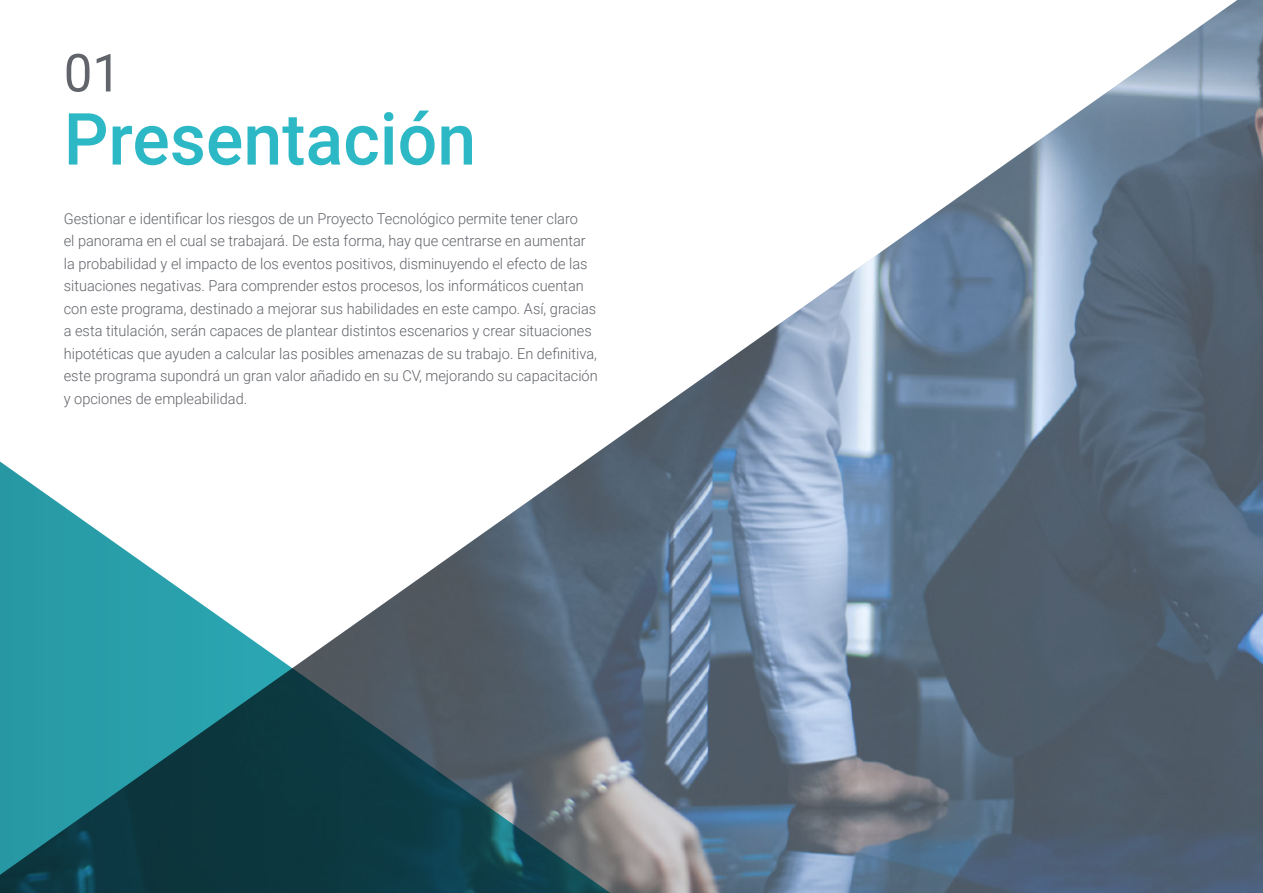
<style>
.page{position:relative;width:1263px;height:893px;background:#fff}
.page>*{position:absolute;margin:0;border:0;box-sizing:border-box;transform-origin:0 0}
.t1{font:500 72px "Roboto";color:#2db8c5}
.t2{font:52.5px "Roboto";color:#61646a}
.t3{font:300 15px/22.5px "Roboto";color:#61646a}
</style>
<div class="page">
<img style="left:606px;top:0;width:657px;height:893px">
<svg style="left:0;top:446px;width:640px;height:447px"></svg>
<h2 class="t2" style="left:64px;top:36px;width:59px">01</h2>
<h1 class="t1" style="left:64px;top:89px;width:414px">Presentación</h1>
<p class="t3" style="left:64px;top:207px;width:535px">Gestionar e identificar los riesgos de un Proyecto Tecnológico permite tener claro<br>el panorama en el cual se trabajará. De esta forma, hay que centrarse en aumentar la probabilidad y el impacto de los eventos positivos, disminuyendo el efecto de las situaciones negativas. Para comprender estos procesos, los informáticos cuentan con este programa, destinado a mejorar sus habilidades en este campo. Así, gracias a esta titulación, serán capaces de plantear distintos escenarios y crear situaciones hipotéticas que ayuden a calcular las posibles amenazas de su trabajo. En definitiva, este programa supondrá un gran valor añadido en su CV, mejorando su capacitación y opciones de empleabilidad.</p>
</div>
